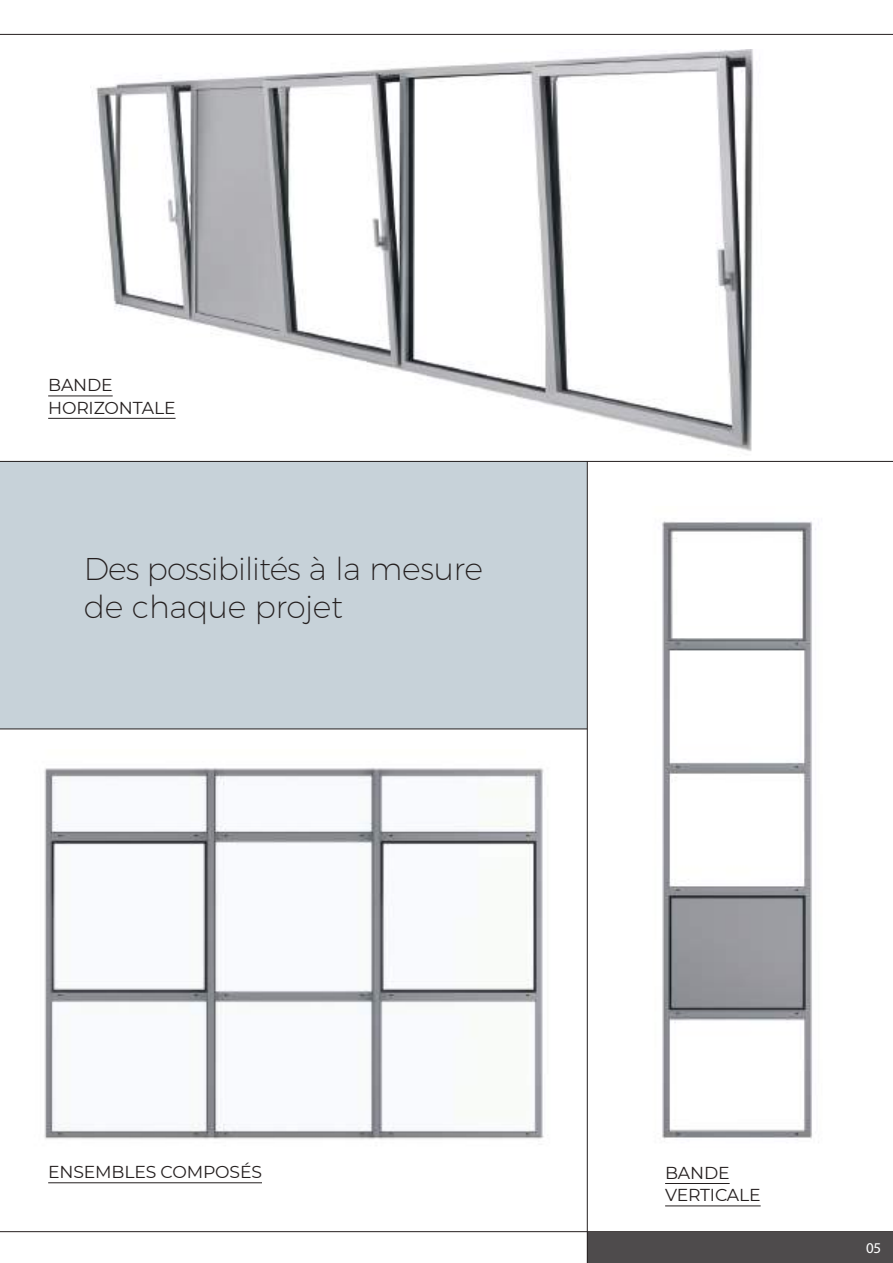
<style>
.page{position:relative;width:893px;height:1263px;background:#fff}
.page>*{position:absolute;margin:0;border:0;box-sizing:border-box;transform-origin:0 0}
.t1{font:200 31.5px/37.5px "Montserrat";letter-spacing:-.01em;color:#241f1f}
.t2{font:17.25px/22.4px "Montserrat";letter-spacing:-.01em;color:#241f1f}
.t3{font:15px "Myriad Pro";color:#fff}
</style>
<div class="page">
<div style="left:0;top:461px;width:587px;height:267px;background:#c7d2d9"></div>
<hr style="left:0;top:728px;width:587px;height:1px;background:#241f1f">
<hr style="left:0;top:461px;width:893px;height:1px;background:#241f1f">
<hr style="left:0;top:34px;width:893px;height:1px;background:#241f1f">
<hr style="left:0;top:1231px;width:893px;height:1px;background:#241f1f">
<div style="left:588px;top:1232px;width:305px;height:31px;background:#4e4b4c"></div>
<hr style="left:587px;top:461px;width:1px;height:802px;background:#241f1f">
<img style="left:91px;top:50px;width:663px;height:401px">
<img style="left:44px;top:768px;width:500px;height:372px">
<img style="left:662px;top:521px;width:154px;height:618px">
<hr style="left:665px;top:1183px;width:65px;height:1px;background:#241f1f">
<hr style="left:665px;top:1205px;width:96px;height:1px;background:#241f1f">
<hr style="left:48px;top:395px;width:65px;height:1px;background:#241f1f">
<hr style="left:48px;top:418px;width:128px;height:1px;background:#241f1f">
<hr style="left:48px;top:1182px;width:214px;height:1px;background:#241f1f">
<p class="t2" style="left:48px;top:373px;width:129px">BANDE<br>HORIZONTALE</p>
<h1 class="t1" style="left:84px;top:550px;width:401px">Des possibilités à la mesure de chaque projet</h1>
<p class="t2" style="left:48px;top:1160px;width:215px">ENSEMBLES COMPOSÉS</p>
<p class="t2" style="left:665px;top:1161px;width:97px">BANDE<br>VERTICALE</p>
<p class="t3" style="left:866px;top:1238px;width:17px">05</p>
</div>
